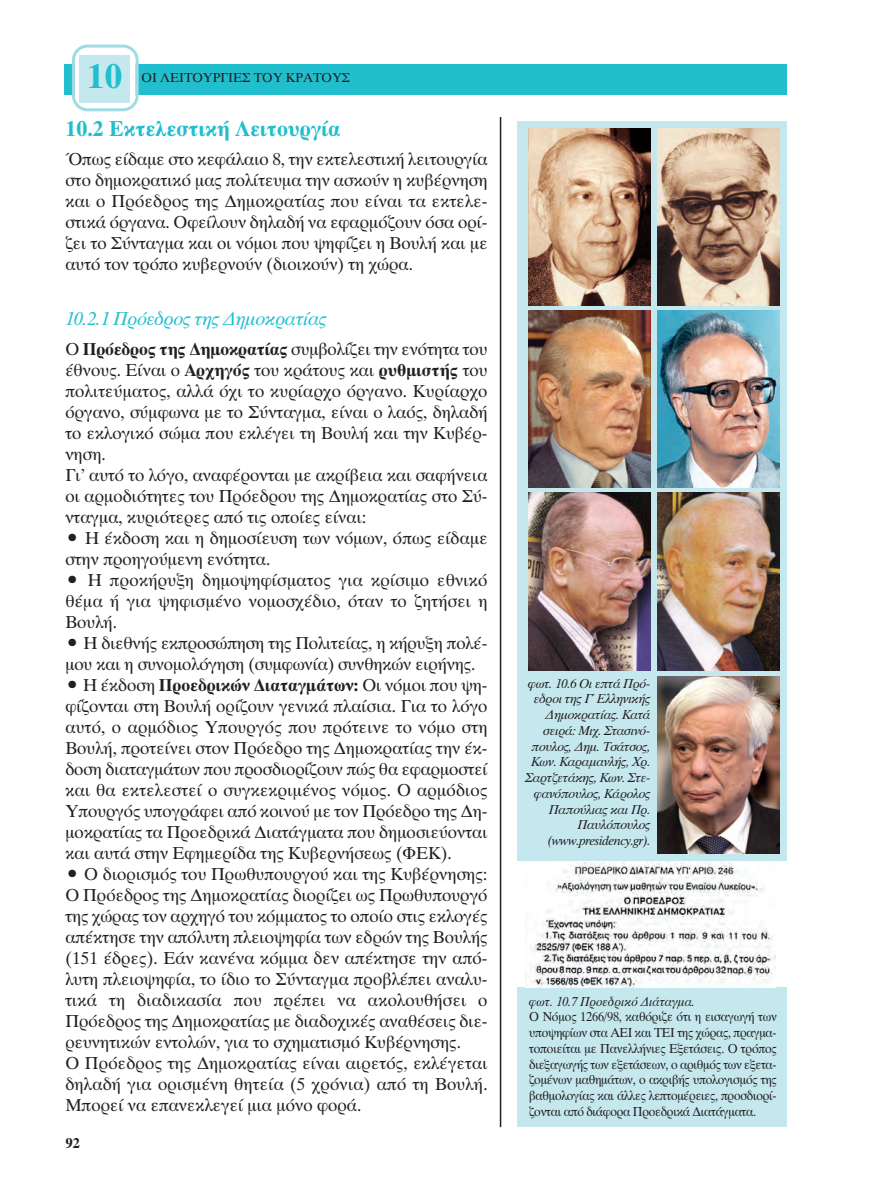
<style>
.page{position:relative;width:872px;height:1191px;background:#fff}
.page>*{position:absolute;margin:0;border:0;box-sizing:border-box;transform-origin:0 0}
.t1{font:36px "UB Times Bold";color:#21bece}
.t2{font:22.5px "UB Times Bold";color:#21bece}
.t3{font:19.5px "UB Times Italic";letter-spacing:-.02em;color:#21bece}
.t4{font:18px/21px "UB Times";color:#231f20}
.t5{font:15px "UB Times Bold";color:#231f20}
.t6{font:13.5px/15.8px "UB Times";letter-spacing:-.025em;color:#231f20;scale:.95 1}
.t7{font:13.5px/15.8px "UB Times Italic";letter-spacing:-.025em;color:#231f20;text-align:right}
.t8{font:13.5px "UB Times";color:#231f20}
.s1{font-family:"UB Times Bold"}
.s2{font-family:"UB Times Italic"}
</style>
<div class="page">
<div style="left:518px;top:121px;width:269px;height:1006px;background:#c5e8ee"></div>
<div style="left:64px;top:64px;width:723px;height:30px;background:#21bece"></div>
<hr style="left:500px;top:117px;width:1px;height:1010px;background:#231f20">
<svg style="left:72px;top:45px;width:67px;height:66px"></svg>
<div style="left:80px;top:55px;width:50px;height:47px;background:#c5e8ee"></div>
<img style="left:529px;top:128px;width:122px;height:178px">
<img style="left:657px;top:128px;width:122px;height:178px">
<img style="left:529px;top:310px;width:122px;height:178px">
<img style="left:529px;top:493px;width:122px;height:177px">
<img style="left:657px;top:493px;width:122px;height:177px">
<div style="left:518px;top:861px;width:269px;height:126px;background:#fff"></div>
<img style="left:530px;top:861px;width:245px;height:126px">
<img style="left:657px;top:676px;width:122px;height:178px">
<img style="left:657px;top:310px;width:122px;height:178px">
<p class="t1" style="left:87px;top:57px;width:37px">10</p>
<p class="t8" style="left:142px;top:71px;width:210px">ΟΙ ΛΕΙΤΟΥΡΓΙΕΣ ΤΟΥ ΚΡΑΤΟΥΣ</p>
<p class="t2" style="left:65px;top:116px;width:276px">10.2 Εκτελεστική Λειτουργία</p>
<p class="t4" style="left:65px;top:149px;width:424px;text-align:justify">Όπως είδαμε στο κεφάλαιο 8, την εκτελεστική λειτουργία στο δημοκρατικό μας πολίτευμα την ασκούν η κυβέρνηση και ο Πρόεδρος της Δημοκρατίας που είναι τα εκτελε&shy;στικά όργανα. Οφείλουν δηλαδή να εφαρμόζουν όσα ορί&shy;ζει το Σύνταγμα και οι νόμοι που ψηφίζει η Βουλή και με αυτό τον τρόπο κυβερνούν (διοικούν) τη χώρα.</p>
<p class="t3" style="left:65px;top:309px;width:263px">10.2.1 Πρόεδρος της Δημοκρατίας</p>
<p class="t4" style="left:65px;top:339px;width:424px">Ο <span class="s1">Πρόεδρος της Δημοκρατίας</span> συμβολίζει την ενότητα του έθνους. Είναι ο <span class="s1">Αρχηγός</span> του κράτους και <span class="s1">ρυθμιστής</span> του πολιτεύματος, αλλά όχι το κυρίαρχο όργανο. Κυρίαρχο όργανο, σύμφωνα με το Σύνταγμα, είναι ο λαός, δηλαδή το εκλογικό σώμα που εκλέγει τη Βουλή και την Κυβέρ&shy;νηση.<br>Γι’ αυτό το λόγο, αναφέρονται με ακρίβεια και σαφήνεια οι αρμοδιότητες του Πρόεδρου της Δημοκρατίας στο Σύ&shy;νταγμα, κυριότερες από τις οποίες είναι:</p>
<p class="t4" style="left:65px;top:528px;width:424px"><span class="s1">•</span> Η έκδοση και η δημοσίευση των νόμων, όπως είδαμε στην προηγούμενη ενότητα.</p>
<p class="t4" style="left:65px;top:570px;width:424px;text-align:justify"><span class="s1">•</span> Η προκήρυξη δημοψηφίσματος για κρίσιμο εθνικό θέμα ή για ψηφισμένο νομοσχέδιο, όταν το ζητήσει η Βουλή.</p>
<p class="t4" style="left:65px;top:633px;width:424px"><span class="s1">•</span> Η διεθνής εκπροσώπηση της Πολιτείας, η κήρυξη πολέ&shy;μου και η συνομολόγηση (συμφωνία) συνθηκών ειρήνης.</p>
<p class="t4" style="left:65px;top:675px;width:424px;text-align:justify"><span class="s1">•</span> Η έκδοση <span class="s1">Προεδρικών Διαταγμάτων:</span> Οι νόμοι που ψη&shy;φίζονται στη Βουλή ορίζουν γενικά πλαίσια. Για το λόγο αυτό, ο αρμόδιος Yπουργός που πρότεινε το νόμο στη Βουλή, προτείνει στον Πρόεδρο της Δημοκρατίας την έκ&shy;δοση διαταγμάτων που προσδιορίζουν πώς θα εφαρμοστεί και θα εκτελεστεί ο συγκεκριμένος νόμος. Ο αρμόδιος Yπουργός υπογράφει από κοινού με τον Πρόεδρο της Δη&shy;μοκρατίας τα Προεδρικά Διατάγματα που δημοσιεύονται και αυτά στην Εφημερίδα της Κυβερνήσεως (ΦΕΚ).</p>
<p class="t4" style="left:65px;top:864px;width:424px"><span class="s1">•</span> Ο διορισμός του Πρωθυπουργού και της Κυβέρνησης:<br>Ο Πρόεδρος της Δημοκρατίας διορίζει ως Πρωθυπουργό της χώρας τον αρχηγό του κόμματος το οποίο στις εκλογές απέκτησε την απόλυτη πλειοψηφία των εδρών της Βουλής (151 έδρες). Εάν κανένα κόμμα δεν απέκτησε την από&shy;λυτη πλειοψηφία, το ίδιο το Σύνταγμα προβλέπει αναλυ&shy;τικά τη διαδικασία που πρέπει να ακολουθήσει ο Πρόεδρος της Δημοκρατίας με διαδοχικές αναθέσεις διε&shy;ρευνητικών εντολών, για το σχηματισμό Κυβέρνησης.<br>Ο Πρόεδρος της Δημοκρατίας είναι αιρετός, εκλέγεται δηλαδή για ορισμένη θητεία (5 χρόνια) από τη Βουλή.<br>Μπορεί να επανεκλεγεί μια μόνο φορά.</p>
<p class="t5" style="left:65px;top:1135px;width:16px">92</p>
<p class="t7" style="left:526px;top:675px;width:127px">φωτ. 10.6 Οι επτά Πρό&shy;εδροι της Γ΄ Ελληνικής<br>Δημοκρατίας. Κατά σειρά: Μιχ. Στασινό&shy;πουλος, Δημ. Τσάτσος,<br>Κων. Καραμανλής, Χρ.<br>Σαρτζετάκης, Κων. Στε&shy;φανόπουλος, Κάρολος<br>Παπούλιας και Πρ.<br>Παυλόπουλος (www.presidency.gr).</p>
<p class="t6" style="left:529px;top:993px;width:262px"><span class="s2">φωτ. 10.7 Προεδρικό Διάταγμα.<br></span>Ο Νόμος 1266/98, καθόριζε ότι η εισαγωγή των υποψηφίων στα ΑΕΙ και ΤΕΙ της χώρας, πραγμα&shy;τοποιείται με Πανελλήνιες Εξετάσεις. Ο τρόπος διεξαγωγής των εξετάσεων, ο αριθμός των εξετα&shy;ζομένων μαθημάτων, ο ακριβής υπολογισμός της βαθμολογίας και άλλες λεπτομέρειες, προσδιορί&shy;ζονται από διάφορα Προεδρικά Διατάγματα.</p>
</div>
